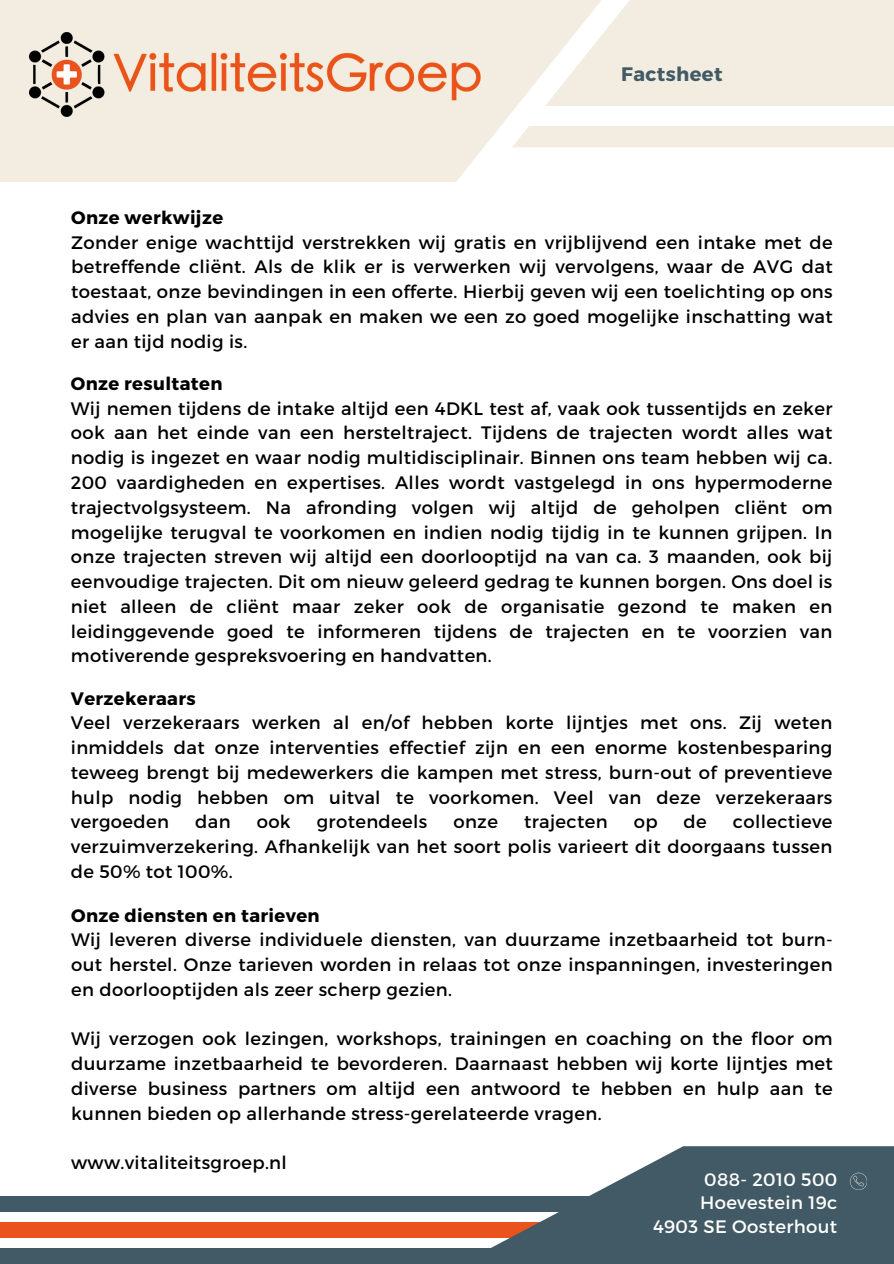
<style>
.page{position:relative;width:894px;height:1264px;background:#fff}
.page>*{position:absolute;margin:0;border:0;box-sizing:border-box;transform-origin:0 0}
.t1{font:700 19.5px "Montserrat";letter-spacing:.02em;color:#425a65}
.t2{font:18px/24.8px "Montserrat";letter-spacing:.02em;color:#000;text-align:justify}
.t3{font:700 18px "Montserrat";letter-spacing:.02em;color:#000}
.t4{font:18px "Montserrat";letter-spacing:.02em;color:#fff}
</style>
<div class="page">
<div style="left:0;top:0;width:512px;height:182px;background:#f2ede0"></div>
<div style="left:0;top:1222px;width:893px;height:16px;background:#ea531d"></div>
<div style="left:0;top:1196px;width:893px;height:15px;background:#425a65"></div>
<div style="left:0;top:1247px;width:893px;height:16px;background:#425a65"></div>
<svg style="left:344px;top:1146px;width:549px;height:102px;fill:#425a65"></svg>
<div style="left:512px;top:0;width:381px;height:147px;background:#f2ede0"></div>
<div style="left:526px;top:106px;width:367px;height:19px;background:#fff"></div>
<svg style="left:849px;top:1172px;width:17px;height:17px"></svg>
<img style="left:29px;top:33px;width:453px;height:83px">
<p class="t1" style="left:621px;top:62px;width:103px">Factsheet</p>
<p class="t3" style="left:71px;top:206px;width:153px">Onze werkwijze</p>
<p class="t2" style="left:71px;top:229px;width:762px">Zonder enige wachttijd verstrekken wij gratis en vrijblijvend een intake met de betreffende cliënt. Als de klik er is verwerken wij vervolgens, waar de AVG dat toestaat, onze bevindingen in een offerte. Hierbij geven wij een toelichting op ons advies en plan van aanpak en maken we een zo goed mogelijke inschatting wat er aan tijd nodig is.</p>
<p class="t3" style="left:71px;top:372px;width:153px">Onze resultaten</p>
<h1 class="t2" style="left:71px;top:395px;width:762px">Wij nemen tijdens de intake altijd een 4DKL test af, vaak ook tussentijds en zeker ook aan het einde van een hersteltraject. Tijdens de trajecten wordt alles wat nodig is ingezet en waar nodig multidisciplinair. Binnen ons team hebben wij ca.<br>200 vaardigheden en expertises. Alles wordt vastgelegd in ons hypermoderne trajectvolgsysteem. Na afronding volgen wij altijd de geholpen cliënt om mogelijke terugval te voorkomen en indien nodig tijdig in te kunnen grijpen. In onze trajecten streven wij altijd een doorlooptijd na van ca. 3 maanden, ook bij eenvoudige trajecten. Dit om nieuw geleerd gedrag te kunnen borgen. Ons doel is niet alleen de cliënt maar zeker ook de organisatie gezond te maken en leidinggevende goed te informeren tijdens de trajecten en te voorzien van motiverende gespreksvoering en handvatten.</h1>
<p class="t3" style="left:71px;top:686px;width:126px">Verzekeraars</p>
<p class="t2" style="left:71px;top:709px;width:762px">Veel verzekeraars werken al en/of hebben korte lijntjes met ons. Zij weten inmiddels dat onze interventies effectief zijn en een enorme kostenbesparing teweeg brengt bij medewerkers die kampen met stress, burn-out of preventieve hulp nodig hebben om uitval te voorkomen. Veel van deze verzekeraars vergoeden</p>
<p class="t2" style="left:71px;top:808px;width:762px;text-indent:662px">collectieve verzuimverzekering. Afhankelijk van het soort polis varieert dit doorgaans tussen de 50% tot 100%.</p>
<p class="t2" style="left:195px;top:808px;width:37px">dan</p>
<p class="t2" style="left:257px;top:808px;width:35px">ook</p>
<p class="t2" style="left:316px;top:808px;width:112px">grotendeels</p>
<p class="t2" style="left:453px;top:808px;width:46px">onze</p>
<p class="t2" style="left:524px;top:808px;width:85px">trajecten</p>
<p class="t2" style="left:633px;top:808px;width:25px">op</p>
<p class="t2" style="left:683px;top:808px;width:25px">de</p>
<p class="t3" style="left:71px;top:903px;width:250px">Onze diensten en tarieven</p>
<p class="t2" style="left:71px;top:926px;width:762px">Wij leveren diverse individuele diensten, van duurzame inzetbaarheid tot burn&shy;out herstel. Onze tarieven worden in relaas tot onze inspanningen, investeringen en doorlooptijden als zeer scherp gezien.</p>
<p class="t2" style="left:71px;top:1025px;width:762px">Wij verzogen ook lezingen, workshops, trainingen en coaching on the floor om duurzame inzetbaarheid te bevorderen. Daarnaast hebben wij korte lijntjes met diverse business partners om altijd een antwoord te hebben en hulp aan te kunnen bieden op allerhande stress-gerelateerde vragen.</p>
<p class="t2" style="left:71px;top:1149px;width:217px">www.vitaliteitsgroep.nl</p>
<p class="t4" style="left:704px;top:1168px;width:134px">088- 2010 500</p>
<p class="t4" style="left:700px;top:1190px;width:139px">Hoevestein 19c</p>
<p class="t4" style="left:653px;top:1214px;width:186px">4903 SE Oosterhout</p>
</div>
